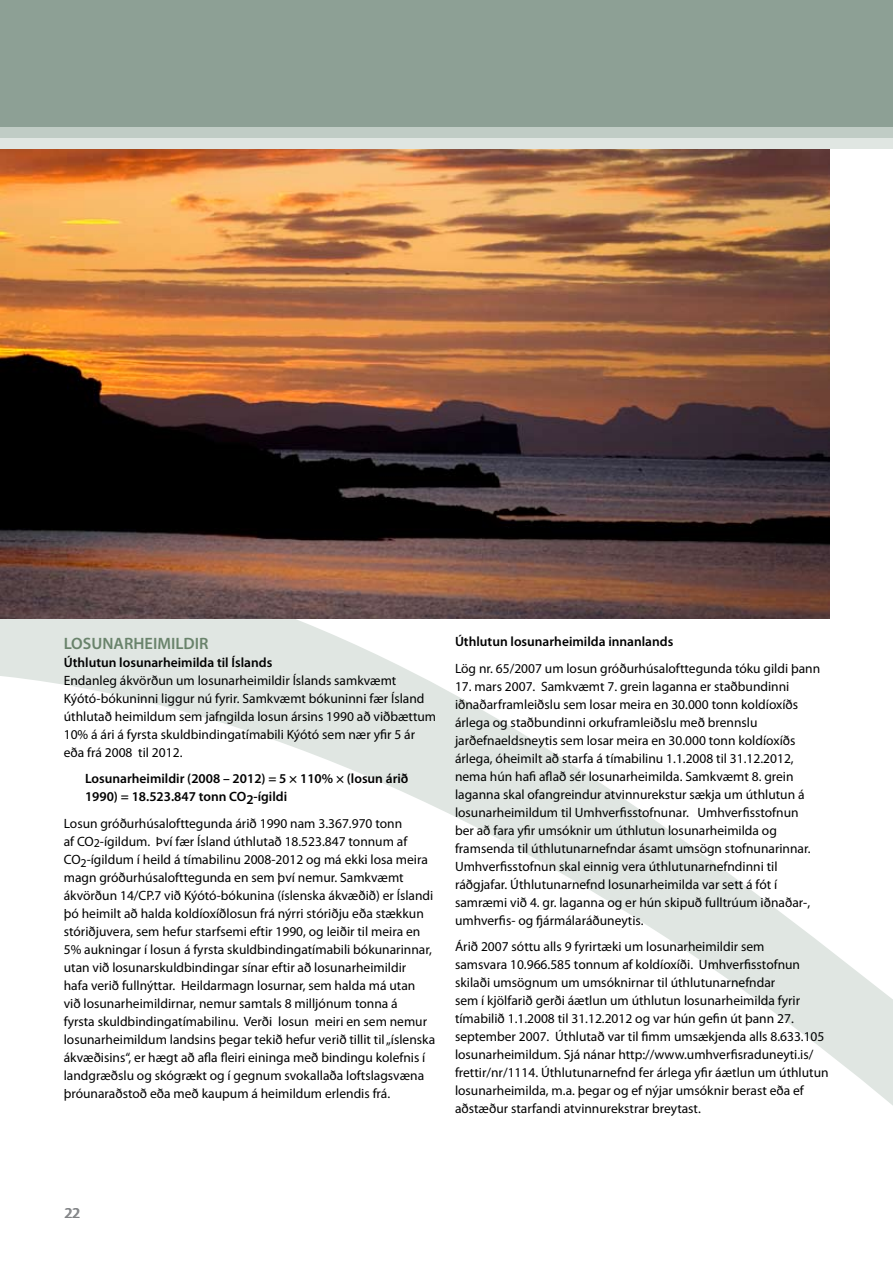
<style>
.page{position:relative;width:893px;height:1263px;background:#fff}
.page>*{position:absolute;margin:0;border:0;box-sizing:border-box;transform-origin:0 0}
.t1{font:600 16.5px "Myriad Pro";color:#69836b}
.t2{font:15px "Myriad Pro";color:#808285}
.t3{font:13.5px/18px "Myriad Pro";color:#000}
.t4{font:600 13.5px/18px "Myriad Pro";color:#000}
</style>
<div class="page">
<svg style="left:0;top:544px;width:893px;height:562px"></svg>
<div style="left:0;top:0;width:893px;height:128px;background:#8da095"></div>
<div style="left:0;top:128px;width:893px;height:10px;background:#c0ccc5"></div>
<div style="left:0;top:138px;width:893px;height:11px;background:#e0e6e2"></div>
<img style="left:0;top:150px;width:829px;height:468px">
<p class="t1" style="left:64px;top:633px;width:146px">LOSUNARHEIMILDIR</p>
<p class="t4" style="left:64px;top:653px;width:210px">Úthlutun losunarheimilda til Íslands</p>
<p class="t3" style="left:64px;top:671px;width:374px">Endanleg ákvörðun um losunarheimildir Íslands samkvæmt Kýótó-bókuninni liggur nú fyrir. Samkvæmt bókuninni fær Ísland úthlutað heimildum sem jafngilda losun ársins 1990 að viðbættum 10% á ári á fyrsta skuldbindingatímabili Kýótó sem nær yfir 5 ár eða frá 2008 til 2012.</p>
<p class="t4" style="left:85px;top:769px;width:325px">Losunarheimildir (2008 – 2012) = 5 × 110% × (losun árið<br>1990) = 18.523.847 tonn CO2-ígildi</p>
<p class="t3" style="left:64px;top:814px;width:373px">Losun gróðurhúsalofttegunda árið 1990 nam 3.367.970 tonn<br>af CO<sub>2</sub>-ígildum. Því fær Ísland úthlutað 18.523.847 tonnum af CO<sub>2</sub>-ígildum í heild á tímabilinu 2008-2012 og má ekki losa meira magn gróðurhúsalofttegunda en sem því nemur. Samkvæmt ákvörðun 14/CP.7 við Kýótó-bókunina (íslenska ákvæðið) er Íslandi þó heimilt að halda koldíoxíðlosun frá nýrri stóriðju eða stækkun stóriðjuvera, sem hefur starfsemi eftir 1990, og leiðir til meira en 5% aukningar í losun á fyrsta skuldbindingatímabili bókunarinnar, utan við losunarskuldbindingar sínar eftir að losunarheimildir<br>hafa verið fullnýttar. Heildarmagn losurnar, sem halda má utan við losunarheimildirnar, nemur samtals 8 milljónum tonna á<br>fyrsta skuldbindingatímabilinu. Verði losun meiri en sem nemur losunarheimildum landsins þegar tekið hefur verið tillit til „íslenska ákvæðisins“, er hægt að afla fleiri eininga með bindingu kolefnis í landgræðslu og skógrækt og í gegnum svokallaða loftslagsvæna þróunaraðstoð eða með kaupum á heimildum erlendis frá.</p>
<p class="t4" style="left:455px;top:632px;width:220px">Úthlutun losunarheimilda innanlands</p>
<p class="t3" style="left:455px;top:659px;width:367px">Lög nr. 65/2007 um losun gróðurhúsalofttegunda tóku gildi þann</p>
<p class="t3" style="left:455px;top:677px;width:357px">17. mars 2007. Samkvæmt 7. grein laganna er staðbundinni iðnaðarframleiðslu sem losar meira en 30.000 tonn koldíoxíðs árlega og staðbundinni orkuframleiðslu með brennslu jarðefnaeldsneytis sem losar meira en 30.000 tonn koldíoxíðs árlega, óheimilt að starfa á tímabilinu 1.1.2008 til 31.12.2012, nema hún hafi aflað sér losunarheimilda. Samkvæmt 8. grein laganna skal ofangreindur atvinnurekstur sækja um úthlutun á losunarheimildum til Umhverfisstofnunar. Umhverfisstofnun ber að fara yfir umsóknir um úthlutun losunarheimilda og framsenda til úthlutunarnefndar ásamt umsögn stofnunarinnar.<br>Umhverfisstofnun skal einnig vera úthlutunarnefndinni til ráðgjafar. Úthlutunarnefnd losunarheimilda var sett á fót í samræmi við 4. gr. laganna og er hún skipuð fulltrúum iðnaðar-, umhverfis- og fjármálaráðuneytis.</p>
<p class="t3" style="left:455px;top:937px;width:375px">Árið 2007 sóttu alls 9 fyrirtæki um losunarheimildir sem<br>samsvara 10.966.585 tonnum af koldíoxíði. Umhverfisstofnun skilaði umsögnum um umsóknirnar til úthlutunarnefndar<br>sem í kjölfarið gerði áætlun um úthlutun losunarheimilda fyrir tímabilið 1.1.2008 til 31.12.2012 og var hún gefin út þann 27. september 2007. Úthlutað var til fimm umsækjenda alls 8.633.105 losunarheimildum. Sjá nánar http://www.umhverfisraduneyti.is/ frettir/nr/1114. Úthlutunarnefnd fer árlega yfir áætlun um úthlutun losunarheimilda, m.a. þegar og ef nýjar umsóknir berast eða ef aðstæður starfandi atvinnurekstrar breytast.</p>
<p class="t2" style="left:65px;top:1204px;width:17px">22</p>
</div>
